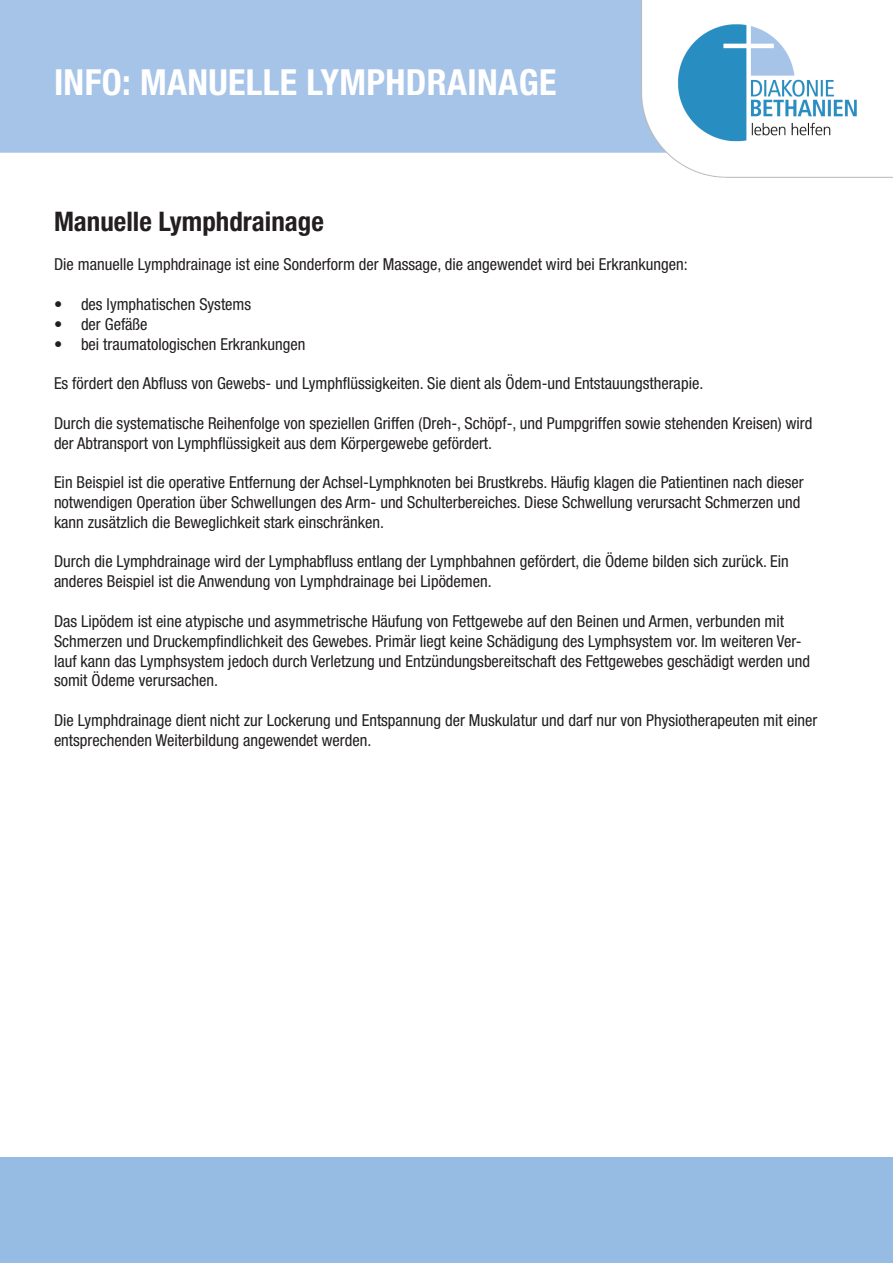
<style>
.page{position:relative;width:893px;height:1263px;background:#fff}
.page>*{position:absolute;margin:0;border:0;box-sizing:border-box;transform-origin:0 0}
.t1{font:700 condensed 36px "Helvetica Neue LT Pro";letter-spacing:.01em;color:#fff}
.t2{font:700 condensed 27px "Helvetica Neue LT Pro";color:#231f20}
.t3{font:condensed 16.5px/19.8px "Helvetica Neue LT Pro";color:#231f20}
</style>
<div class="page">
<img style="left:0;top:0;width:892px;height:178px">
<div style="left:0;top:1157px;width:893px;height:106px;background:#97bce3"></div>
<p class="t1" style="left:54px;top:60px;width:504px">INFO: MANUELLE LYMPHDRAINAGE</p>
<p class="t2" style="left:54px;top:205px;width:271px">Manuelle Lymphdrainage</p>
<p class="t3" style="left:54px;top:255px;width:635px">Die manuelle Lymphdrainage ist eine Sonderform der Massage, die angewendet wird bei Erkrankungen:</p>
<p class="t3" style="left:54px;top:294px;width:199px">• des lymphatischen Systems</p>
<p class="t3" style="left:54px;top:314px;width:95px">• der Gefäße</p>
<p class="t3" style="left:54px;top:334px;width:253px">• bei traumatologischen Erkrankungen</p>
<p class="t3" style="left:54px;top:373px;width:651px">Es fördert den Abfluss von Gewebs- und Lymphflüssigkeiten. Sie dient als Ödem-und Entstauungstherapie.</p>
<p class="t3" style="left:54px;top:413px;width:760px">Durch die systematische Reihenfolge von speziellen Griffen (Dreh-, Schöpf-, und Pumpgriffen sowie stehenden Kreisen) wird der Abtransport von Lymphflüssigkeit aus dem Körpergewebe gefördert.</p>
<p class="t3" style="left:54px;top:472px;width:751px">Ein Beispiel ist die operative Entfernung der Achsel-Lymphknoten bei Brustkrebs. Häufig klagen die Patientinen nach dieser notwendigen Operation über Schwellungen des Arm- und Schulterbereiches. Diese Schwellung verursacht Schmerzen und kann zusätzlich die Beweglichkeit stark einschränken.</p>
<p class="t3" style="left:54px;top:552px;width:736px">Durch die Lymphdrainage wird der Lymphabfluss entlang der Lymphbahnen gefördert, die Ödeme bilden sich zurück. Ein anderes Beispiel ist die Anwendung von Lymphdrainage bei Lipödemen.</p>
<p class="t3" style="left:54px;top:611px;width:758px">Das Lipödem ist eine atypische und asymmetrische Häufung von Fettgewebe auf den Beinen und Armen, verbunden mit Schmerzen und Druckempfindlichkeit des Gewebes. Primär liegt keine Schädigung des Lymphsystem vor. Im weiteren Ver&shy;lauf kann das Lymphsystem jedoch durch Verletzung und Entzündungsbereitschaft des Fettgewebes geschädigt werden und somit Ödeme verursachen.</p>
<p class="t3" style="left:54px;top:710px;width:765px">Die Lymphdrainage dient nicht zur Lockerung und Entspannung der Muskulatur und darf nur von Physiotherapeuten mit einer entsprechenden Weiterbildung angewendet werden.</p>
</div>
